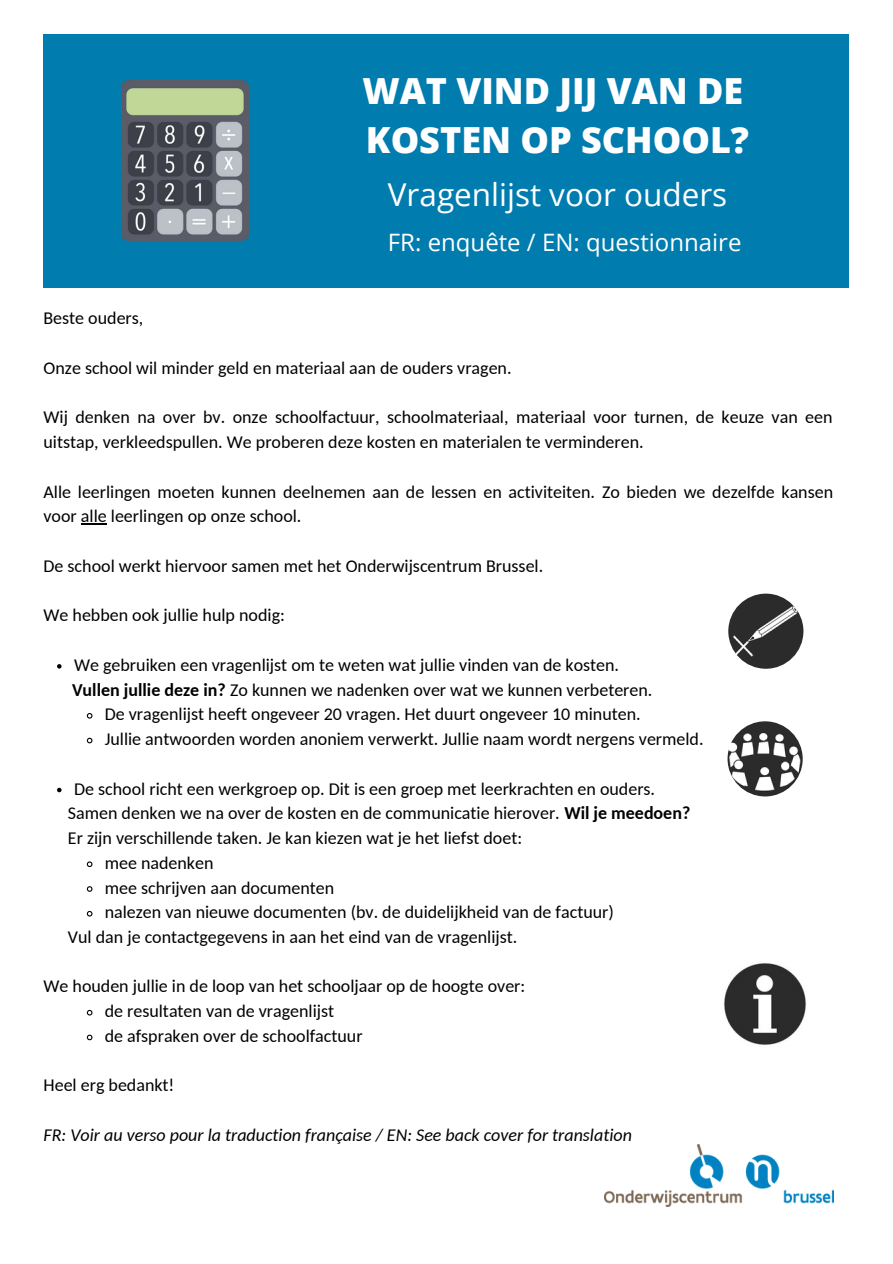
<style>
.page{position:relative;width:893px;height:1264px;background:#fff}
.page>*{position:absolute;margin:0;border:0;box-sizing:border-box;transform-origin:0 0}
.t1{font:800 36px/49.5px "Open Sans";color:#fff}
.t2{font:31.5px "Open Sans";color:#fff}
.t3{font:24px "Open Sans";color:#fff}
.t4{font:18px/24.8px "Carlito";color:#000}
.t5{font:italic 18px "Carlito";color:#000}
.s1{font-weight:700}
</style>
<div class="page">
<div style="left:44px;top:34px;width:804px;height:253px;background:#007caf"></div>
<img style="left:121px;top:80px;width:127px;height:161px">
<img style="left:605px;top:1144px;width:228px;height:62px">
<svg style="left:57px;top:664px;width:5px;height:4px"></svg>
<svg style="left:86px;top:713px;width:7px;height:6px"></svg>
<svg style="left:86px;top:737px;width:7px;height:7px"></svg>
<svg style="left:57px;top:787px;width:5px;height:5px"></svg>
<svg style="left:86px;top:861px;width:7px;height:6px"></svg>
<svg style="left:86px;top:886px;width:7px;height:6px"></svg>
<svg style="left:86px;top:910px;width:7px;height:7px"></svg>
<svg style="left:86px;top:1009px;width:7px;height:7px"></svg>
<svg style="left:86px;top:1034px;width:7px;height:7px"></svg>
<svg style="left:81px;top:523px;width:26px;height:1px"></svg>
<img style="left:728px;top:593px;width:75px;height:75px;border-radius:50%">
<img style="left:727px;top:721px;width:75px;height:75px;border-radius:50%">
<img style="left:724px;top:963px;width:82px;height:82px">
<h1 class="t1" style="left:362px;top:65px;width:388px">WAT VIND JIJ VAN DE<br>KOSTEN OP SCHOOL?</h1>
<h2 class="t2" style="left:388px;top:173px;width:341px">Vragenlijst voor ouders</h2>
<h3 class="t3" style="left:388px;top:225px;width:355px">FR: enquête / EN: questionnaire</h3>
<p class="t4" style="left:44px;top:307px;width:101px">Beste ouders,</p>
<p class="t4" style="left:44px;top:357px;width:469px">Onze school wil minder geld en materiaal aan de ouders vragen.</p>
<p class="t4" style="left:44px;top:406px;width:790px">Wij denken na over bv. onze schoolfactuur, schoolmateriaal, materiaal voor turnen, de keuze van een uitstap, verkleedspullen. We proberen deze kosten en materialen te verminderen.</p>
<p class="t4" style="left:44px;top:481px;width:791px">Alle leerlingen moeten kunnen deelnemen aan de lessen en activiteiten. Zo bieden we dezelfde kansen voor alle leerlingen op onze school.</p>
<p class="t4" style="left:44px;top:555px;width:501px">De school werkt hiervoor samen met het Onderwijscentrum Brussel.</p>
<p class="t4" style="left:44px;top:604px;width:243px">We hebben ook jullie hulp nodig:</p>
<p class="t4" style="left:74px;top:654px;width:546px">We gebruiken een vragenlijst om te weten wat jullie vinden van de kosten.</p>
<p class="t4" style="left:105px;top:703px;width:600px">De vragenlijst heeft ongeveer 20 vragen. Het duurt ongeveer 10 minuten.<br>Jullie antwoorden worden anoniem verwerkt. Jullie naam wordt nergens vermeld.</p>
<p class="t4" style="left:74px;top:777px;width:582px">De school richt een werkgroep op. Dit is een groep met leerkrachten en ouders.</p>
<p class="t4" style="left:72px;top:678px;width:582px"><span class="s1">Vullen jullie deze in?</span> Zo kunnen we nadenken over wat we kunnen verbeteren.</p>
<p class="t4" style="left:68px;top:802px;width:624px">Samen denken we na over de kosten en de communicatie hierover. <span class="s1">Wil je meedoen?<br></span>Er zijn verschillende taken. Je kan kiezen wat je het liefst doet:</p>
<p class="t4" style="left:105px;top:851px;width:510px">mee nadenken<br>mee schrijven aan documenten<br>nalezen van nieuwe documenten (bv. de duidelijkheid van de factuur)</p>
<p class="t4" style="left:68px;top:926px;width:451px">Vul dan je contactgegevens in aan het eind van de vragenlijst.</p>
<p class="t4" style="left:44px;top:975px;width:483px">We houden jullie in de loop van het schooljaar op de hoogte over:</p>
<p class="t4" style="left:105px;top:1000px;width:259px">de resultaten van de vragenlijst<br>de afspraken over de schoolfactuur</p>
<p class="t4" style="left:44px;top:1074px;width:132px">Heel erg bedankt!</p>
<p class="t5" style="left:44px;top:1127px;width:590px">FR: Voir au verso pour la traduction française / EN: See back cover for translation</p>
</div>
